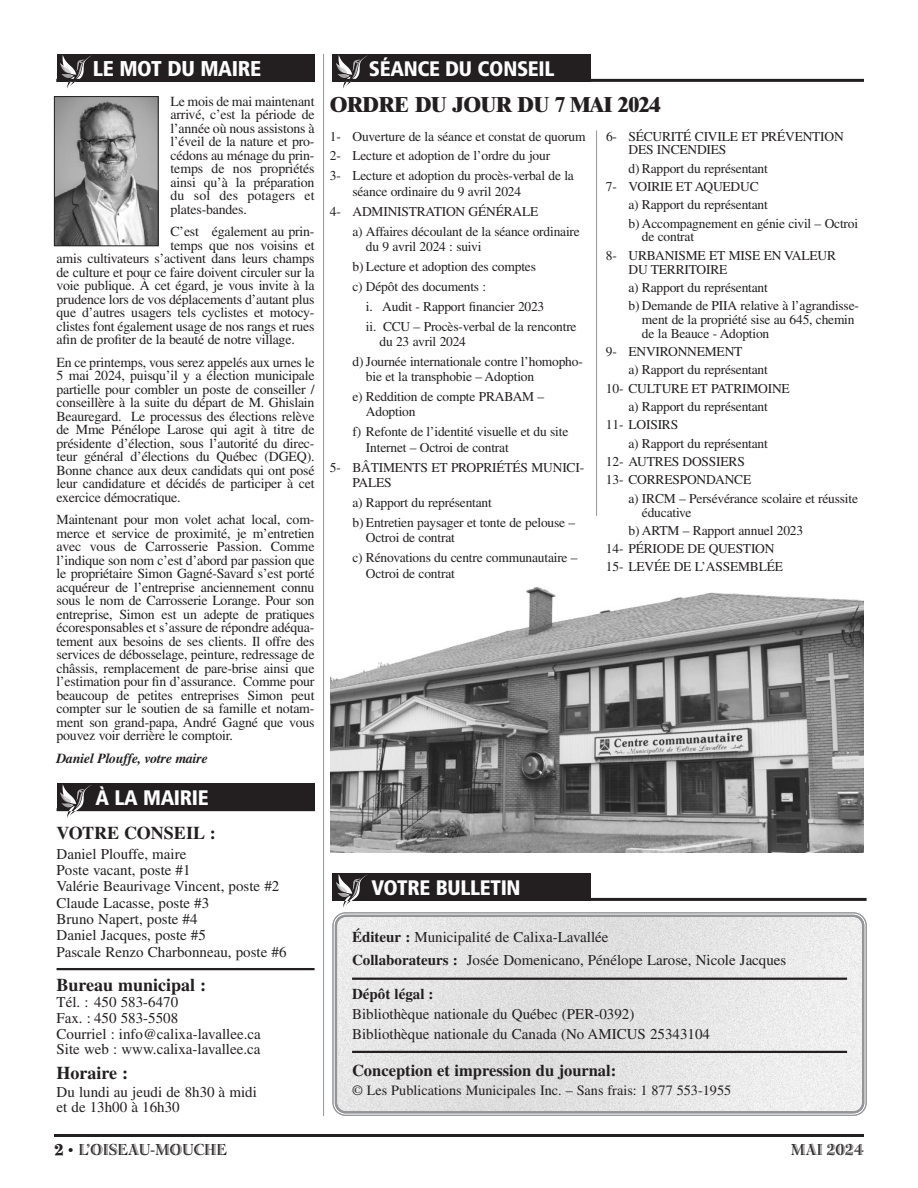
<style>
.page{position:relative;width:918px;height:1188px;background:#fff}
.page>*{position:absolute;margin:0;border:0;box-sizing:border-box;transform-origin:0 0}
.t1{font:900 condensed 21.45px "Frutiger";letter-spacing:-.015em;color:#fff}
.t2{font:900 condensed 21px "Frutiger";letter-spacing:-.015em;color:#fff}
.t3{font:800 21px "Times";letter-spacing:-.005em;color:#231f20}
.t4{font:700 18px "Times";color:#231f20}
.t5{font:700 16.5px "Times";color:#231f20}
.t6{font:16.5px "Bertie Plain";color:#231f20}
.t7{font:15px/16.4px "Times";color:#231f20}
.t8{font:700 15px "Times";color:#231f20}
.t9{font:14.25px "Times";color:#231f20}
.t10{font:13.8px/13.5px "Times";letter-spacing:-.015em;color:#231f20;text-align:justify}
.t11{font:italic 700 13.8px "Times";letter-spacing:-.015em;color:#231f20}
.t12{font:13.5px/20px "Times";letter-spacing:-.015em;color:#231f20}
.s1{font-weight:700}
.s2{font-family:"Spumoni LP";font-size:21px}
.s3{font-family:"Times";font-size:15px}
</style>
<div class="page">
<hr style="left:54px;top:1134px;width:810px;height:3px;background:#231f20">
<svg style="left:332px;top:912px;width:535px;height:204px;background:#adafb1"></svg>
<svg style="left:334px;top:914px;width:531px;height:201px;background:#e1e1e2"></svg>
<hr style="left:352px;top:978px;width:495px;height:2px;background:#231f20">
<hr style="left:352px;top:1051px;width:495px;height:2px;background:#231f20">
<div style="left:333px;top:873px;width:258px;height:28px;background:#231f20"></div>
<hr style="left:333px;top:898px;width:534px;height:3px;background:#231f20">
<img style="left:346px;top:874px;width:22px;height:27px">
<svg style="left:343px;top:901px;width:8px;height:7px"></svg>
<hr style="left:57px;top:968px;width:258px;height:2px;background:#231f20">
<div style="left:57px;top:783px;width:258px;height:28px;background:#231f20"></div>
<img style="left:70px;top:785px;width:22px;height:27px">
<svg style="left:67px;top:811px;width:8px;height:7px"></svg>
<div style="left:57px;top:54px;width:258px;height:28px;background:#231f20"></div>
<img style="left:70px;top:55px;width:22px;height:24px">
<svg style="left:67px;top:82px;width:8px;height:7px"></svg>
<hr style="left:323px;top:54px;width:1px;height:1062px;background:#939598">
<img style="left:56px;top:98px;width:101px;height:146px">
<div style="left:54px;top:96px;width:105px;height:150px;border:1px solid #231f20"></div>
<div style="left:333px;top:54px;width:258px;height:28px;background:#231f20"></div>
<img style="left:346px;top:55px;width:22px;height:24px">
<svg style="left:343px;top:82px;width:8px;height:7px"></svg>
<hr style="left:333px;top:79px;width:531px;height:3px;background:#231f20">
<img style="left:330px;top:587px;width:534px;height:265px">
<hr style="left:596px;top:130px;width:1px;height:386px;background:#939598">
<h1 class="t1" style="left:93px;top:60px;width:170px">LE MOT DU MAIRE</h1>
<p class="t10" style="left:171px;top:96px;width:145px">Le mois de mai maintenant arrivé, c’est la période de l’année où nous assistons à l’éveil de la nature et pro&shy;cédons au ménage du prin&shy;temps de nos propriétés ainsi qu’à la préparation du sol des potagers et plates-bandes.</p>
<p class="t10" style="left:171px;top:226px;width:145px">C’est également au prin-</p>
<p class="t10" style="left:171px;top:240px;width:145px">temps que nos voisins et</p>
<p class="t10" style="left:57px;top:253px;width:259px">amis cultivateurs s’activent dans leurs champs</p>
<p class="t10" style="left:57px;top:267px;width:259px">de culture et pour ce faire doivent circuler sur la</p>
<p class="t10" style="left:57px;top:280px;width:259px">voie publique. À cet égard, je vous invite à la</p>
<p class="t10" style="left:57px;top:294px;width:259px">prudence lors de vos déplacements d’autant plus</p>
<p class="t10" style="left:57px;top:307px;width:260px">que d’autres usagers tels cyclistes et motocy-</p>
<p class="t10" style="left:57px;top:321px;width:259px">clistes font également usage de nos rangs et rues</p>
<p class="t10" style="left:57px;top:334px;width:240px">afin de profiter de la beauté de notre village.</p>
<p class="t10" style="left:57px;top:357px;width:260px">En ce printemps, vous serez appelés aux urnes le 5 mai 2024, puisqu’il y a élection municipale partielle pour combler un poste de conseiller / conseillère à la suite du départ de M. Ghislain Beauregard. Le processus des élections relève de Mme Pénélope Larose qui agit à titre de présidente d’élection, sous l’autorité du direc&shy;teur général d’élections du Québec (DGEQ).<br>Bonne chance aux deux candidats qui ont posé leur candidature et décidés de participer à cet exercice démocratique.</p>
<p class="t10" style="left:57px;top:514px;width:260px">Maintenant pour mon volet achat local, com&shy;merce et service de proximité, je m’entretien avec vous de Carrosserie Passion. Comme l’indique son nom c’est d’abord par passion que le propriétaire Simon Gagné-Savard s’est porté acquéreur de l’entreprise anciennement connu sous le nom de Carrosserie Lorange. Pour son entreprise, Simon est un adepte de pratiques écoresponsables et s’assure de répondre adéqua&shy;tement aux besoins de ses clients. Il offre des services de débosselage, peinture, redressage de châssis, remplacement de pare-brise ainsi que l’estimation pour fin d’assurance. Comme pour beaucoup de petites entreprises Simon peut compter sur le soutien de sa famille et notam&shy;ment son grand-papa, André Gagné que vous pouvez voir derrière le comptoir.</p>
<p class="t11" style="left:57px;top:753px;width:153px">Daniel Plouffe, votre maire</p>
<h2 class="t2" style="left:95px;top:789px;width:115px">À LA MAIRIE</h2>
<h3 class="t4" style="left:57px;top:827px;width:161px">VOTRE CONSEIL :</h3>
<p class="t7" style="left:57px;top:847px;width:231px">Daniel Plouffe, maire<br>Poste vacant, poste #1<br>Valérie Beaurivage Vincent, poste #2<br>Claude Lacasse, poste #3<br>Bruno Napert, poste #4<br>Daniel Jacques, poste #5<br>Pascale Renzo Charbonneau, poste #6</p>
<h3 class="t4" style="left:57px;top:979px;width:151px">Bureau municipal :</h3>
<p class="t7" style="left:57px;top:996px;width:206px;line-height:15.6px">Tél. : 450 583-6470<br>Fax. : 450 583-5508<br>Courriel : info@calixa-lavallee.ca<br>Site web : www.calixa-lavallee.ca</p>
<h3 class="t4" style="left:57px;top:1067px;width:73px">Horaire :</h3>
<p class="t7" style="left:57px;top:1086px;width:202px;line-height:15.6px">Du lundi au jeudi de 8h30 à midi et de 13h00 à 16h30</p>
<h2 class="t2" style="left:369px;top:60px;width:187px">SÉANCE DU CONSEIL</h2>
<h2 class="t3" style="left:330px;top:98px;width:332px">ORDRE DU JOUR DU 7 MAI 2024</h2>
<p class="t12" style="left:330px;top:127px;width:257px">1- Ouverture de la séance et constat de quorum<br>2- Lecture et adoption de l’ordre du jour<br>3- Lecture et adoption du procès-verbal de la</p>
<p class="t12" style="left:352px;top:183px;width:170px">séance ordinaire du 9 avril 2024</p>
<p class="t12" style="left:330px;top:203px;width:210px">4- ADMINISTRATION GÉNÉRALE</p>
<p class="t12" style="left:352px;top:222px;width:229px">a) Affaires découlant de la séance ordinaire</p>
<p class="t12" style="left:352px;top:238px;width:185px;text-indent:14px">du 9 avril 2024 : suivi<br>b) Lecture et adoption des comptes c) Dépôt des documents :</p>
<p class="t12" style="left:366px;top:297px;width:212px">i. Audit - Rapport financier 2023<br>ii. CCU – Procès-verbal de la rencontre</p>
<p class="t12" style="left:352px;top:333px;width:232px;text-indent:27px">du 23 avril 2024<br>d) Journée internationale contre l’homopho-</p>
<p class="t12" style="left:352px;top:368px;width:193px;text-align:center">bie et la transphobie – Adoption<br>e) Reddition de compte PRABAM –</p>
<p class="t12" style="left:352px;top:403px;width:217px;text-indent:14px">Adoption<br>f) Refonte de l’identité visuelle et du site</p>
<p class="t12" style="left:330px;top:439px;width:256px;text-indent:36px">Internet – Octroi de contrat<br>5- BÂTIMENTS ET PROPRIÉTÉS MUNICI-</p>
<p class="t12" style="left:352px;top:474px;width:224px">PALES<br>a) Rapport du représentant<br>b) Entretien paysager et tonte de pelouse –</p>
<p class="t12" style="left:352px;top:529px;width:227px;text-indent:14px">Octroi de contrat<br>c) Rénovations du centre communautaire –</p>
<p class="t12" style="left:366px;top:564px;width:90px">Octroi de contrat</p>
<p class="t12" style="left:628px;top:130px;width:217px;line-height:13.8px;text-indent:-22px">6- SÉCURITÉ CIVILE ET PRÉVENTION<br>DES INCENDIES</p>
<p class="t12" style="left:628px;top:160px;width:141px">d) Rapport du représentant</p>
<p class="t12" style="left:606px;top:178px;width:154px">7- VOIRIE ET AQUEDUC</p>
<p class="t12" style="left:628px;top:196px;width:141px">a) Rapport du représentant</p>
<p class="t12" style="left:628px;top:215px;width:231px">b) Accompagnement en génie civil – Octroi</p>
<p class="t12" style="left:606px;top:229px;width:232px;line-height:18.3px;text-indent:36px">de contrat<br>8- URBANISME ET MISE EN VALEUR</p>
<p class="t12" style="left:628px;top:261px;width:232px;line-height:18.3px">DU TERRITOIRE<br>a) Rapport du représentant<br>b) Demande de PIIA relative à l’agrandisse-</p>
<p class="t12" style="left:642px;top:314px;width:214px;line-height:13.8px">ment de la propriété sise au 645, chemin de la Beauce - Adoption</p>
<p class="t12" style="left:606px;top:343px;width:138px">9- ENVIRONNEMENT</p>
<p class="t12" style="left:628px;top:361px;width:141px">a) Rapport du représentant</p>
<p class="t12" style="left:606px;top:380px;width:185px">10- CULTURE ET PATRIMOINE</p>
<p class="t12" style="left:628px;top:398px;width:141px">a) Rapport du représentant</p>
<p class="t12" style="left:606px;top:416px;width:74px">11- LOISIRS</p>
<p class="t12" style="left:628px;top:435px;width:141px">a) Rapport du représentant</p>
<p class="t12" style="left:606px;top:453px;width:140px">12- AUTRES DOSSIERS</p>
<p class="t12" style="left:606px;top:471px;width:147px">13- CORRESPONDANCE</p>
<p class="t12" style="left:628px;top:490px;width:231px">a) IRCM – Persévérance scolaire et réussite</p>
<p class="t12" style="left:642px;top:503px;width:51px">éducative</p>
<p class="t12" style="left:628px;top:522px;width:176px">b) ARTM – Rapport annuel 2023</p>
<p class="t12" style="left:606px;top:540px;width:170px">14- PÉRIODE DE QUESTION</p>
<p class="t12" style="left:606px;top:558px;width:179px">15- LEVÉE DE L’ASSEMBLÉE</p>
<h2 class="t2" style="left:371px;top:879px;width:151px">VOTRE BULLETIN</h2>
<p class="t7" style="left:352px;top:928px;width:436px;line-height:23px"><span class="s1">Éditeur :</span> Municipalité de Calixa-Lavallée<br><span class="s1">Collaborateurs :</span> Josée Domenicano, Pénélope Larose, Nicole Jacques</p>
<p class="t8" style="left:352px;top:989px;width:83px">Dépôt légal :</p>
<p class="t7" style="left:352px;top:1006px;width:360px;line-height:19.6px">Bibliothèque nationale du Québec (PER-0392)<br>Bibliothèque nationale du Canada (No AMICUS 25343104</p>
<p class="t5" style="left:352px;top:1065px;width:266px">Conception et impression du journal:</p>
<p class="t9" style="left:352px;top:1085px;width:381px">© Les Publications Municipales Inc. – Sans frais: 1 877 553-1955</p>
<p class="t6" style="left:54px;top:1144px;width:174px"><span class="s2">2</span> <span class="s3">•</span> L’OISEAU-MOUCHE</p>
<p class="t6" style="left:791px;top:1144px;width:74px">MAI 2024</p>
</div>
